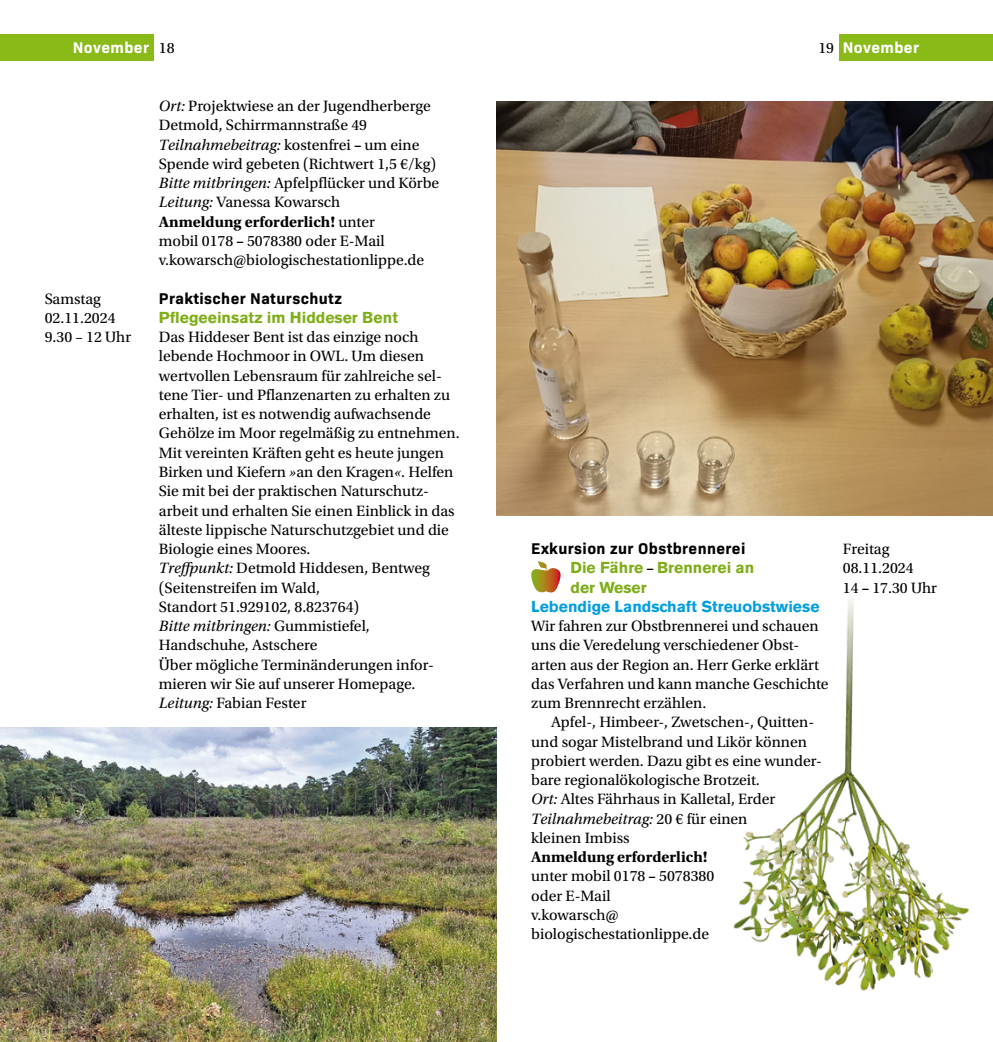
<style>
.page{position:relative;width:993px;height:1042px;background:#fff}
.page>*{position:absolute;margin:0;border:0;box-sizing:border-box;transform-origin:0 0}
.Lauftext{font:15.75px/19.2px "Utopia Std";color:#000}
.Lauftext_mE{font:15.75px/19.2px "Utopia Std";color:#000}
.Überschrift_2{font:700 15.75px/19.2px "Akzidenz Grotesk BE";color:#7fad17}
.Überschrift_1{font:700 15.75px "Bio Sans";letter-spacing:.025em;color:#000}
.Überschrift_2_blau{font:700 15.75px "Akzidenz Grotesk BE";color:#009ede}
.Lauftext-2{font:700 15.75px "Utopia Std";color:#000}
.Überschrift_1-2{font:700 15.75px "Bio Sans";letter-spacing:.025em;color:#fff}
.Paginierung{font:15.75px "Utopia Std";color:#000}
.s1{font-style:italic}
.s2{font-weight:700}
.s3{font-weight:400}
.s4{font-family:"Utopia Std";color:#000}
</style>
<div class="page">
<div style="left:0;top:34px;width:154px;height:26px;background:#89ba17"></div>
<div style="left:838px;top:34px;width:154px;height:26px;background:#89ba17"></div>
<img style="left:0;top:727px;width:496px;height:315px">
<img style="left:496px;top:102px;width:496px;height:413px">
<svg style="left:531px;top:561px;width:29px;height:31px"></svg>
<img style="left:733px;top:598px;width:236px;height:393px">
<p class="Überschrift_1-2" style="left:73px;top:36px;width:78px">November</p>
<p class="Paginierung" style="left:159px;top:40px;width:17px">18</p>
<p class="Lauftext" style="left:45px;top:289px;width:58px">Samstag</p>
<p class="Lauftext" style="left:45px;top:308px;width:72px">02.11.2024</p>
<p class="Lauftext" style="left:45px;top:328px;width:88px">9.30 – 12 Uhr</p>
<p class="Lauftext" style="left:159px;top:97px;width:273px"><span class="s1">Ort:</span> Projektwiese an der Jugendherberge<br>Detmold, Schirrmannstraße 49</p>
<p class="Lauftext" style="left:159px;top:135px;width:278px"><span class="s1">Teilnahmebeitrag:</span> kostenfrei <span class="s2">–</span> um eine<br>Spende wird gebeten (Richtwert 1,5 €/kg)</p>
<p class="Lauftext" style="left:159px;top:174px;width:282px"><span class="s1">Bitte mitbringen:</span> Apfelpflücker und Körbe</p>
<p class="Lauftext" style="left:159px;top:193px;width:183px"><span class="s1">Leitung:</span> Vanessa Kowarsch</p>
<p class="Lauftext-2" style="left:159px;top:212px;width:217px">Anmeldung erforderlich! <span class="s3">unter</span></p>
<p class="Lauftext" style="left:159px;top:231px;width:227px">mobil 0178 <span class="s2">–</span> 5078380 oder E-Mail</p>
<p class="Lauftext" style="left:159px;top:251px;width:267px">v.kowarsch@biologischestationlippe.de</p>
<p class="Überschrift_1" style="left:159px;top:286px;width:184px">Praktischer Naturschutz</p>
<p class="Überschrift_2" style="left:159px;top:308px;width:240px">Pflegeeinsatz im Hiddeser Bent</p>
<p class="Lauftext" style="left:159px;top:328px;width:302px">Das Hiddeser Bent ist das einzige noch lebende Hochmoor in OWL. Um diesen wertvollen Lebensraum für zahlreiche sel&shy;tene Tier- und Pflanzenarten zu erhalten zu erhalten, ist es notwendig aufwachsende Gehölze im Moor regelmäßig zu entnehmen.<br>Mit vereinten Kräften geht es heute jungen Birken und Kiefern <span class="s1">»</span>an den Kragen<span class="s1">«</span>. Helfen Sie mit bei der praktischen Naturschutz&shy;arbeit und erhalten Sie einen Einblick in das älteste lippische Naturschutzgebiet und die Biologie eines Moores.</p>
<p class="Lauftext" style="left:159px;top:559px;width:272px"><span class="s1">Treffpunkt:</span> Detmold Hiddesen, Bentweg</p>
<p class="Lauftext" style="left:159px;top:578px;width:202px">(Seitenstreifen im Wald,<br>Standort 51.929102, 8.823764)</p>
<p class="Lauftext" style="left:159px;top:616px;width:212px"><span class="s1">Bitte mitbringen:</span> Gummistiefel,<br>Handschuhe, Astschere</p>
<p class="Lauftext" style="left:159px;top:655px;width:274px">Über mögliche Terminänderungen infor&shy;mieren wir Sie auf unserer Homepage.</p>
<p class="Lauftext" style="left:159px;top:693px;width:149px"><span class="s1">Leitung:</span> Fabian Fester</p>
<p class="Paginierung" style="left:818px;top:40px;width:17px">19</p>
<p class="Überschrift_1-2" style="left:842px;top:36px;width:78px">November</p>
<p class="Überschrift_1" style="left:531px;top:536px;width:215px">Exkursion zur Obstbrennerei</p>
<p class="Überschrift_2" style="left:570px;top:558px;width:185px">Die Fähre <span class="s4">–</span> Brennerei an der Weser</p>
<p class="Überschrift_2_blau" style="left:531px;top:597px;width:290px">Lebendige Landschaft Streuobstwiese</p>
<p class="Lauftext" style="left:531px;top:616px;width:299px">Wir fahren zur Obstbrennerei und schauen uns die Veredelung verschiedener Obst&shy;arten aus der Region an. Herr Gerke erklärt das Verfahren und kann manche Geschichte zum Brennrecht erzählen.</p>
<p class="Lauftext_mE" style="left:531px;top:713px;width:292px;text-indent:20px">Apfel-, Himbeer-, Zwetschen-, Quitten&shy;und sogar Mistelbrand und Likör können probiert werden. Dazu gibt es eine wunder&shy;bare regionalökologische Brotzeit.</p>
<p class="Lauftext" style="left:531px;top:790px;width:245px"><span class="s1">Ort:</span> Altes Fährhaus in Kalletal, Erder</p>
<p class="Lauftext" style="left:531px;top:809px;width:218px"><span class="s1">Teilnahmebeitrag:</span> 20 € für einen kleinen Imbiss</p>
<p class="Lauftext" style="left:531px;top:847px;width:184px"><span class="s2">Anmeldung erforderlich! </span>unter mobil 0178 <span class="s2">–</span> 5078380 oder E-Mail</p>
<p class="Lauftext" style="left:531px;top:905px;width:179px">v.kowarsch@ biologischestationlippe.de</p>
<p class="Lauftext" style="left:842px;top:539px;width:48px">Freitag</p>
<p class="Lauftext" style="left:842px;top:559px;width:72px">08.11.2024</p>
<p class="Lauftext" style="left:842px;top:578px;width:96px">14 <span class="s2">–</span> 17.30 Uhr</p>
</div>
